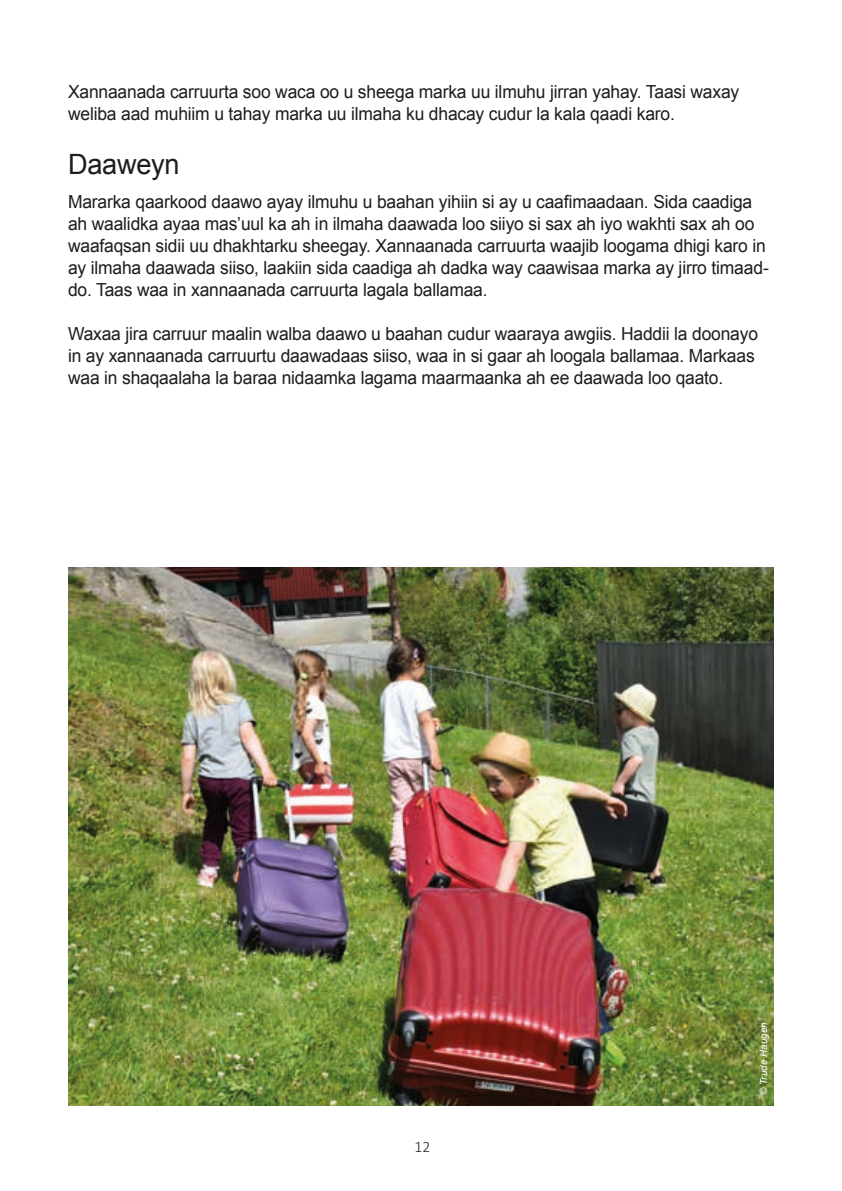
<style>
.page{position:relative;width:842px;height:1191px;background:#fff}
.page>*{position:absolute;margin:0;border:0;box-sizing:border-box;transform-origin:0 0}
.t1{font:28px "Arial";letter-spacing:-.01em;color:#1d1d1b}
.t2{font:18px/22px "Arial";letter-spacing:-.01em;color:#1d1d1b}
.t3{font:300 16px "Calibri";color:#1d1d1b}
.t4{font:italic 10px "Arial";letter-spacing:.01em;color:#fff}
</style>
<div class="page">
<img style="left:68px;top:567px;width:706px;height:539px">
<p class="t2" style="left:68px;top:81px;width:673px">Xannaanada carruurta soo waca oo u sheega marka uu ilmuhu jirran yahay. Taasi waxay weliba aad muhiim u tahay marka uu ilmaha ku dhacay cudur la kala qaadi karo.</p>
<h1 class="t1" style="left:68px;top:146px;width:113px">Daaweyn</h1>
<p class="t2" style="left:68px;top:190px;width:702px">Mararka qaarkood daawo ayay ilmuhu u baahan yihiin si ay u caafimaadaan. Sida caadiga ah waalidka ayaa mas’uul ka ah in ilmaha daawada loo siiyo si sax ah iyo wakhti sax ah oo waafaqsan sidii uu dhakhtarku sheegay. Xannaanada carruurta waajib loogama dhigi karo in ay ilmaha daawada siiso, laakiin sida caadiga ah dadka way caawisaa marka ay jirro timaad&shy;do. Taas waa in xannaanada carruurta lagala ballamaa.</p>
<p class="t2" style="left:68px;top:322px;width:691px">Waxaa jira carruur maalin walba daawo u baahan cudur waaraya awgiis. Haddii la doonayo in ay xannaanada carruurtu daawadaas siiso, waa in si gaar ah loogala ballamaa. Markaas waa in shaqaalaha la baraa nidaamka lagama maarmaanka ah ee daawada loo qaato.</p>
<p class="t3" style="left:415px;top:1136px;width:17px">12</p>
<p class="t4" style="left:757px;top:1095px;width:74px;rotate:-90deg">© Trude Haugen</p>
</div>
